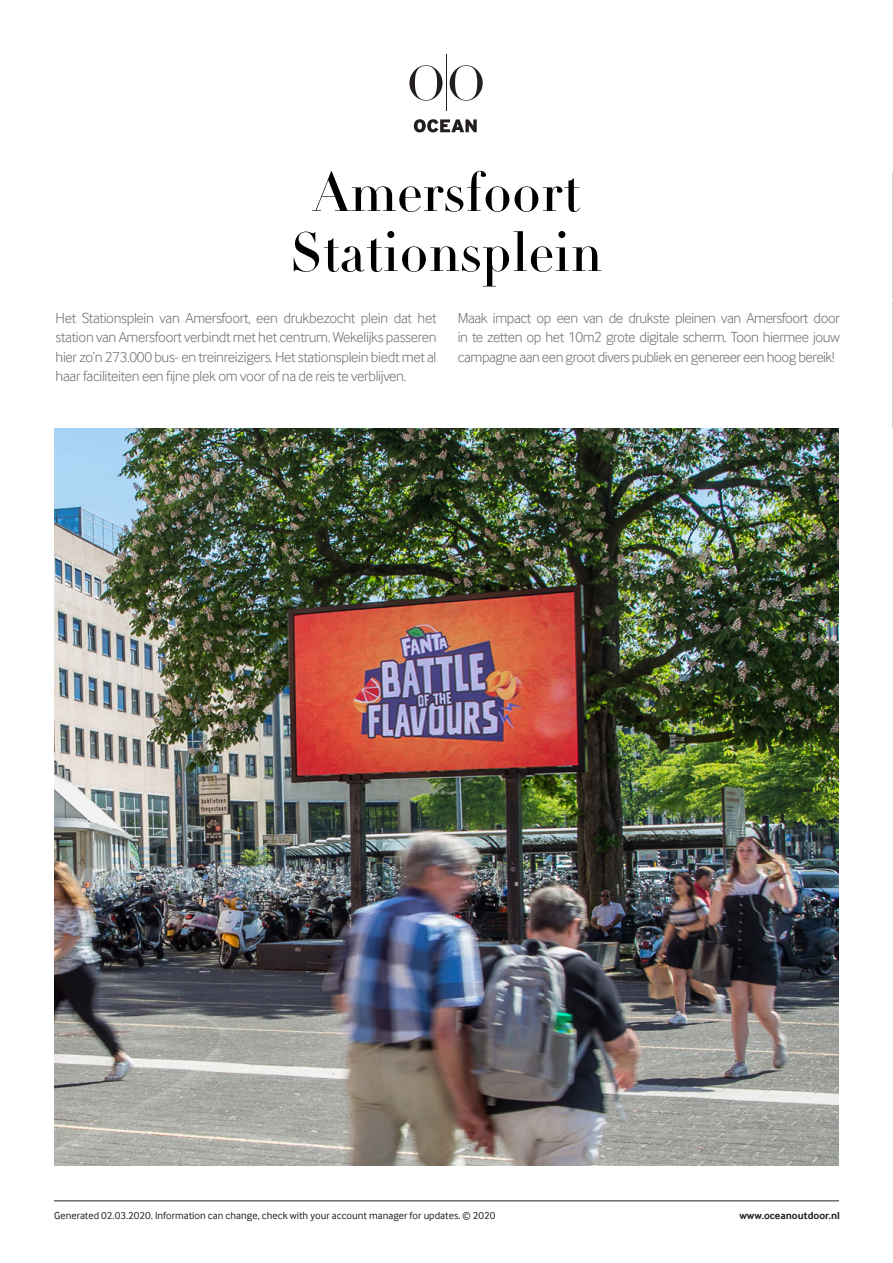
<style>
.page{position:relative;width:893px;height:1263px;background:#fff}
.page>*{position:absolute;margin:0;border:0;box-sizing:border-box;transform-origin:0 0}
.t1{font:54px "Didot LT Pro Headline";color:#000001}
.t2{font:300 15px/19.5px "Inter Face";letter-spacing:-.03em;color:#6c6d70;text-align:justify}
.t3{font:10.5px "Inter Face";color:#231f20}
.t4{font:700 10.5px "Inter Face";color:#231f20}
</style>
<div class="page">
<img style="left:54px;top:429px;width:785px;height:736px">
<hr style="left:54px;top:1200px;width:785px;height:1px;background:#231f20">
<svg style="left:414px;top:119px;width:63px;height:13px"></svg>
<svg style="left:409px;top:65px;width:34px;height:36px"></svg>
<svg style="left:450px;top:65px;width:33px;height:36px"></svg>
<hr style="left:446px;top:54px;width:1px;height:56px;background:#231f20">
<hr style="left:892px;top:172px;width:1px;height:257px;background:#d1d2d4">
<p class="t1" style="left:313px;top:159px;width:268px">Amersfoort</p>
<p class="t1" style="left:290px;top:219px;width:314px">Stationsplein</p>
<p class="t2" style="left:56px;top:309px;width:382px">Het Stationsplein van Amersfoort, een drukbezocht plein dat het station van Amersfoort verbindt met het centrum. Wekelijks passeren hier zo’n 273.000 bus- en treinreizigers. Het stationsplein biedt met al haar faciliteiten een fijne plek om voor of na de reis te verblijven.</p>
<p class="t2" style="left:458px;top:309px;width:384px">Maak impact op een van de drukste pleinen van Amersfoort door in te zetten op het 10m2 grote digitale scherm. Toon hiermee jouw campagne aan een groot divers publiek en genereer een hoog bereik!</p>
<p class="t3" style="left:54px;top:1210px;width:443px">Generated 02.03.2020. Information can change, check with your account manager for updates. © 2020</p>
<p class="t4" style="left:739px;top:1210px;width:102px">www.oceanoutdoor.nl</p>
</div>
